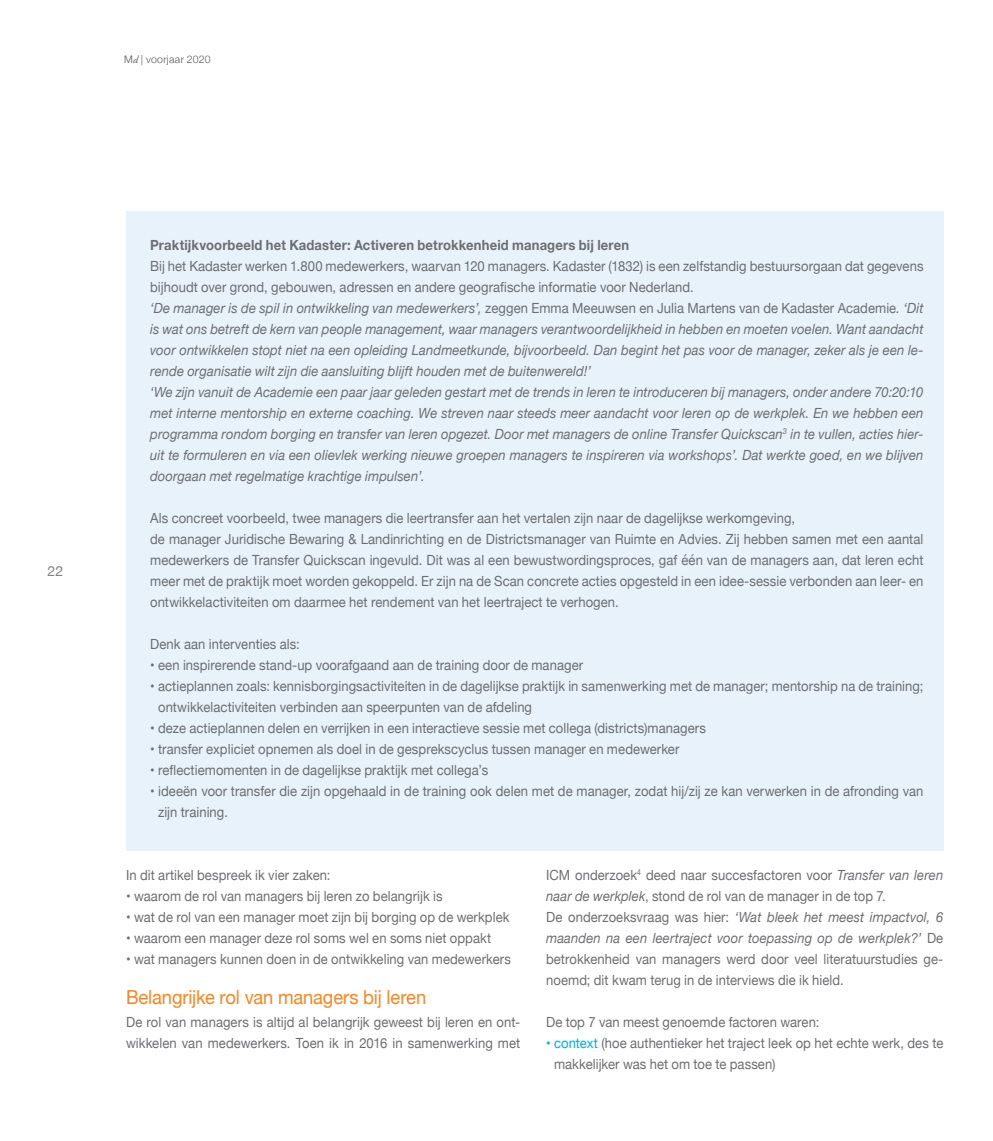
<style>
.page{position:relative;width:993px;height:1141px;background:#fff}
.page>*{position:absolute;margin:0;border:0;box-sizing:border-box;transform-origin:0 0}
.t1{font:19.25px "Helvetica Neue";letter-spacing:-.005em;color:#f6861f;scale:.95 1}
.t2{font:14px/21px "Helvetica Neue";letter-spacing:.005em;color:#6d6e71;scale:.93 1}
.t3{font:italic 14px/21px "Helvetica Neue";letter-spacing:.01em;color:#6d6e71;scale:.93 1}
.t4{font:700 14px "Helvetica Neue";letter-spacing:.015em;color:#6d6e71;scale:.93 1}
.t5{font:14px "Helvetica Neue";color:#808285}
.t6{font:300 10.5px "Helvetica Neue";letter-spacing:.025em;color:#58595b}
.s1{font-family:"Adobe Garamond Pro";font-weight:400;font-style:italic}
.s2{font-style:normal}
.s3{font-style:italic}
.s4{color:#00aae6}
</style>
<div class="page">
<div style="left:126px;top:211px;width:817px;height:639px;background:#e7f2fb"></div>
<p class="t6" style="left:124px;top:53px;width:88px">M<span class="s1">d</span> | voorjaar 2020</p>
<p class="t5" style="left:48px;top:561px;width:17px">22</p>
<p class="t4" style="left:150px;top:236px;width:516px">Praktijkvoorbeeld het Kadaster: Activeren betrokkenheid managers bij leren</p>
<p class="t3" style="left:150px;top:255px;width:832px"><span class="s2">Bij het Kadaster werken 1.800 medewerkers, waarvan 120 managers. Kadaster (1832) is een zelfstandig bestuursorgaan dat gegevens bijhoudt over grond, gebouwen, adressen en andere geografische informatie voor Nederland.<br></span>‘De manager is de spil in ontwikkeling van medewerkers’, <span class="s2">zeggen Emma Meeuwsen en Julia Martens van de Kadaster Academie</span>. ‘Dit is wat ons betreft de kern van people management, waar managers verantwoordelijkheid in hebben en moeten voelen. Want aandacht voor ontwikkelen stopt niet na een opleiding Landmeetkunde, bijvoorbeeld. Dan begint het pas voor de manager, zeker als je een le&shy;rende organisatie wilt zijn die aansluiting blijft houden met de buitenwereld!’<br>‘We zijn vanuit de Academie een paar jaar geleden gestart met de trends in leren te introduceren bij managers, onder andere 70:20:10 met interne mentorship en externe coaching. We streven naar steeds meer aandacht voor leren op de werkplek. En we hebben een programma rondom borging en transfer van leren opgezet. Door met managers de online Transfer Quickscan<sup>3</sup> in te vullen, acties hier&shy;uit te formuleren en via een olievlek werking nieuwe groepen managers te inspireren via workshops’. Dat werkte goed, en we blijven doorgaan met regelmatige krachtige impulsen’.</p>
<p class="t2" style="left:150px;top:508px;width:832px">Als concreet voorbeeld, twee managers die leertransfer aan het vertalen zijn naar de dagelijkse werkomgeving,<br>de manager Juridische Bewaring &amp; Landinrichting en de Districtsmanager van Ruimte en Advies. Zij hebben samen met een aantal medewerkers de Transfer Quickscan ingevuld. Dit was al een bewustwordingsproces, gaf één van de managers aan, dat leren echt meer met de praktijk moet worden gekoppeld. Er zijn na de Scan concrete acties opgesteld in een idee-sessie verbonden aan leer- en ontwikkelactiviteiten om daarmee het rendement van het leertraject te verhogen.</p>
<p class="t2" style="left:150px;top:634px;width:162px">Denk aan interventies als:</p>
<p class="t2" style="left:150px;top:655px;width:467px">• een inspirerende stand-up voorafgaand aan de training door de manager</p>
<p class="t2" style="left:158px;top:676px;width:824px;text-indent:-8px">• actieplannen zoals: kennisborgingsactiviteiten in de dagelijkse praktijk in samenwerking met de manager; mentorship na de training; ontwikkelactiviteiten verbinden aan speerpunten van de afdeling</p>
<p class="t2" style="left:150px;top:718px;width:599px">• deze actieplannen delen en verrijken in een interactieve sessie met collega (districts)managers</p>
<p class="t2" style="left:150px;top:739px;width:570px">• transfer expliciet opnemen als doel in de gesprekscyclus tussen manager en medewerker</p>
<p class="t2" style="left:150px;top:760px;width:365px">• reflectiemomenten in de dagelijkse praktijk met collega’s</p>
<p class="t2" style="left:158px;top:781px;width:824px;text-indent:-8px">• ideeën voor transfer die zijn opgehaald in de training ook delen met de manager, zodat hij/zij ze kan verwerken in de afronding van zijn training.</p>
<p class="t2" style="left:126px;top:865px;width:221px">In dit artikel bespreek ik vier zaken:</p>
<p class="t2" style="left:126px;top:886px;width:342px">• waarom de rol van managers bij leren zo belangrijk is</p>
<p class="t2" style="left:126px;top:907px;width:413px">• wat de rol van een manager moet zijn bij borging op de werkplek</p>
<p class="t2" style="left:126px;top:928px;width:394px">• waarom een manager deze rol soms wel en soms niet oppakt</p>
<p class="t2" style="left:126px;top:949px;width:415px">• wat managers kunnen doen in de ontwikkeling van medewerkers</p>
<h1 class="t1" style="left:126px;top:983px;width:317px">Belangrijke rol van managers bij leren</h1>
<p class="t2" style="left:126px;top:1012px;width:425px">De rol van managers is altijd al belangrijk geweest bij leren en ont&shy;wikkelen van medewerkers. Toen ik in 2016 in samenwerking met</p>
<p class="t2" style="left:546px;top:865px;width:428px">ICM onderzoek<sup>4</sup> deed naar succesfactoren voor <span class="s3">Transfer van leren naar de werkplek</span>, stond de rol van de manager in de top 7.<br>De onderzoeksvraag was hier: <span class="s3">‘Wat bleek het meest impactvol, 6 maanden na een leertraject voor toepassing op de werkplek?’</span> De betrokkenheid van managers werd door veel literatuurstudies ge&shy;noemd; dit kwam terug in de interviews die ik hield.</p>
<p class="t2" style="left:546px;top:1012px;width:295px">De top 7 van meest genoemde factoren waren:</p>
<p class="t2" style="left:554px;top:1033px;width:420px;text-indent:-8px"><span class="s4">• context</span> (hoe authentieker het traject leek op het echte werk, des te makkelijker was het om toe te passen)</p>
</div>
